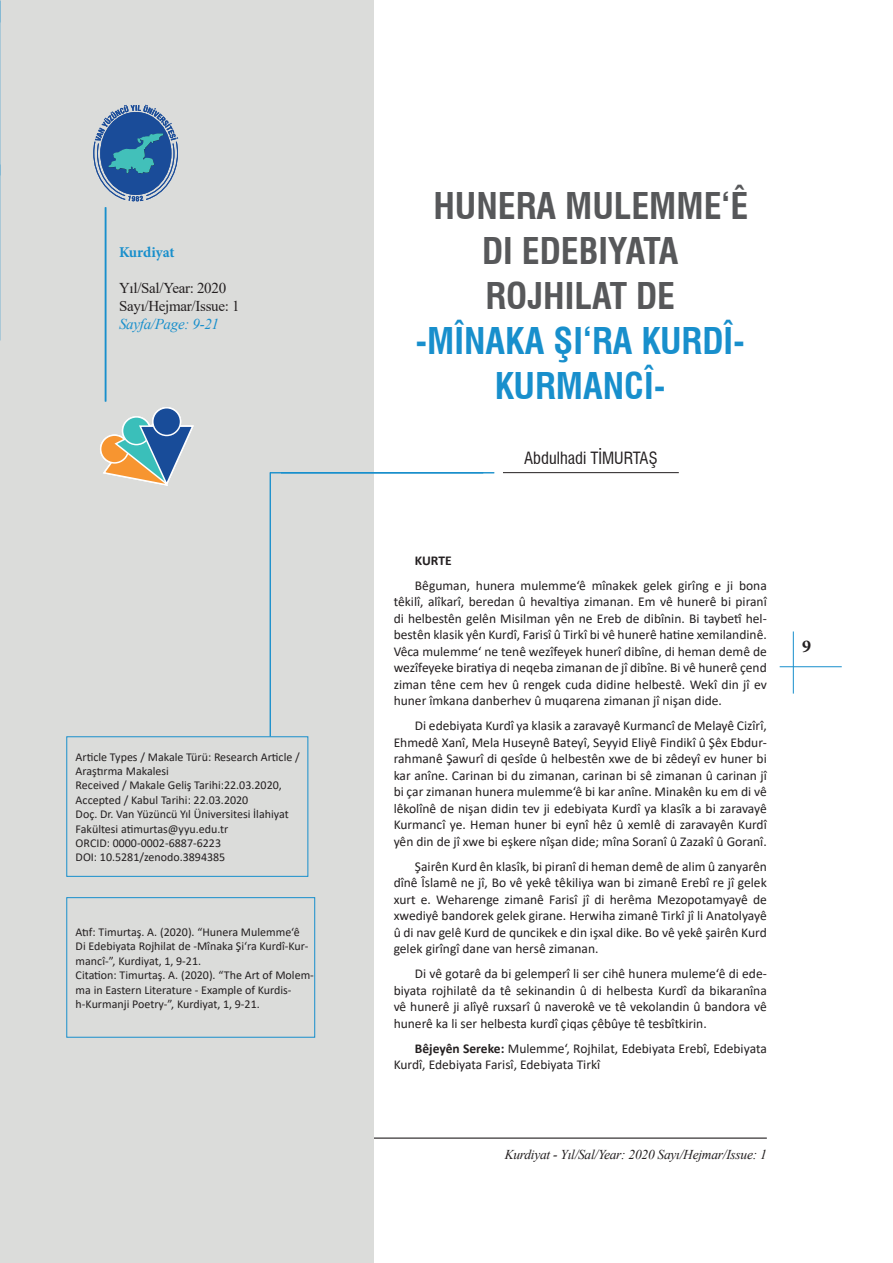
<style>
.page{position:relative;width:893px;height:1263px;background:#fff}
.page>*{position:absolute;margin:0;border:0;box-sizing:border-box;transform-origin:0 0}
.t1{font:700 condensed 36px/45px "Swiss 721 BT";color:#57585a;text-align:center}
.t2{font:700 condensed 36px/45px "Swiss 721 BT";color:#188fcc;text-align:center}
.t3{font:700 18px "Minion Pro";color:#231f20}
.t4{font:condensed 16.5px "Swiss 721 BT";color:#231f20}
.t5{font:15px/18px "Times New Roman";letter-spacing:-.02em;color:#231f20}
.t6{font:italic 15px "Times New Roman";letter-spacing:-.02em;color:#188fcc}
.t7{font:700 15px "Minion Pro";color:#188fcc}
.t8{font:13.5px/16.5px "Calibri";color:#231f20;text-align:justify}
.t9{font:italic 13.5px "Times New Roman";letter-spacing:-.02em;color:#231f20}
.t10{font:700 13.5px "Calibri";letter-spacing:-.005em;color:#231f20}
.t11{font:12px/14.4px "Calibri";color:#231f20}
.s1{font-weight:700}
</style>
<div class="page">
<hr style="left:129px;top:1137px;width:638px;height:2px;background:#231f20">
<hr style="left:793px;top:631px;width:1px;height:62px;background:#188fcc">
<hr style="left:780px;top:666px;width:62px;height:1px;background:#188fcc">
<div style="left:1px;top:0;width:373px;height:1263px;background:#dbdcda"></div>
<div style="left:66px;top:736px;width:242px;height:141px;border:1px solid #188fcc"></div>
<div style="left:66px;top:897px;width:249px;height:140px;border:1px solid #188fcc"></div>
<hr style="left:503px;top:472px;width:176px;height:1px;background:#231f20">
<hr style="left:270px;top:472px;width:1px;height:264px;background:#188fcc">
<hr style="left:270px;top:472px;width:224px;height:1px;background:#188fcc">
<svg style="left:93px;top:105px;width:85px;height:96px"></svg>
<div style="left:100px;top:434px;width:29px;height:30px;border:2px solid #fff;border-radius:50%"></div>
<div style="left:122px;top:416px;width:29px;height:29px;border:2px solid #fff;border-radius:50%"></div>
<svg style="left:102px;top:417px;width:92px;height:69px"></svg>
<div style="left:153px;top:408px;width:28px;height:27px;background:#184c99;border-radius:50%"></div>
<div style="left:152px;top:407px;width:29px;height:29px;border:2px solid #fff;border-radius:50%"></div>
<hr style="left:105px;top:207px;width:1px;height:194px;background:#188fcc">
<p class="t7" style="left:119px;top:242px;width:57px">Kurdiyat</p>
<p class="t5" style="left:119px;top:279px;width:122px">Yıl/Sal/Year: 2020<br>Sayı/Hejmar/Issue: 1</p>
<p class="t6" style="left:119px;top:314px;width:102px">Sayfa/Page: 9-21</p>
<p class="t11" style="left:76px;top:749px;width:226px">Article Types / Makale Türü: Research Article / Araştırma Makalesi<br>Received / Makale Geliş Tarihi:22.03.2020, Accepted / Kabul Tarihi: 22.03.2020<br>Doç. Dr. Van Yüzüncü Yıl Üniversitesi İlahiyat Fakültesi atimurtas@yyu.edu.tr<br>ORCID: 0000-0002-6887-6223<br>DOI: 10.5281/zenodo.3894385</p>
<p class="t11" style="left:76px;top:924px;width:240px">Atıf: Timurtaş. A. (2020). “Hunera Mulemme‘ê<br>Di Edebiyata Rojhilat de -Mînaka Şi‘ra Kurdî-Kur&shy;mancî-”, Kurdiyat, 1, 9-21.<br>Citation: Timurtaş. A. (2020). “The Art of Molem&shy;ma in Eastern Literature - Example of Kurdis&shy;h-Kurmanji Poetry-”, Kurdiyat, 1, 9-21.</p>
<h1 class="t1" style="left:433px;top:183px;width:316px">HUNERA MULEMME‘Ê<br>DI EDEBIYATA<br>ROJHILAT DE</h1>
<h1 class="t2" style="left:415px;top:318px;width:331px">-MÎNAKA ŞI‘RA KURDÎ-<br>KURMANCÎ-</h1>
<p class="t4" style="left:524px;top:448px;width:135px">Abdulhadi TİMURTAŞ</p>
<p class="t10" style="left:415px;top:551px;width:38px">KURTE</p>
<p class="t8" style="left:394px;top:577px;width:375px;text-indent:21px">Bêguman, hunera mulemme‘ê mînakek gelek girîng e ji bona têkilî, alîkarî, beredan û hevaltiya zimanan. Em vê hunerê bi piranî di helbestên gelên Misilman yên ne Ereb de dibînin. Bi taybetî hel&shy;bestên klasik yên Kurdî, Farisî û Tirkî bi vê hunerê hatine xemilandinê.<br>Vêca mulemme‘ ne tenê wezîfeyek hunerî dibîne, di heman demê de wezîfeyeke biratiya di neqeba zimanan de jî dibîne. Bi vê hunerê çend ziman têne cem hev û rengek cuda didine helbestê. Wekî din jî ev huner îmkana danberhev û muqarena zimanan jî nişan dide.</p>
<p class="t8" style="left:394px;top:717px;width:375px;text-indent:21px">Di edebiyata Kurdî ya klasik a zaravayê Kurmancî de Melayê Cizîrî, Ehmedê Xanî, Mela Huseynê Bateyî, Seyyid Eliyê Findikî û Şêx Ebdur&shy;rahmanê Şawurî di qesîde û helbestên xwe de bi zêdeyî ev huner bi kar anîne. Carinan bi du zimanan, carinan bi sê zimanan û carinan jî bi çar zimanan hunera mulemme‘ê bi kar anîne. Minakên ku em di vê lêkolînê de nişan didin tev ji edebiyata Kurdî ya klasîk a bi zaravayê Kurmancî ye. Heman huner bi eynî hêz û xemlê di zaravayên Kurdî yên din de jî xwe bi eşkere nîşan dide; mîna Soranî û Zazakî û Goranî.</p>
<p class="t8" style="left:394px;top:858px;width:375px;text-indent:21px">Şairên Kurd ên klasîk, bi piranî di heman demê de alim û zanyarên dînê Îslamê ne jî, Bo vê yekê têkiliya wan bi zimanê Erebî re jî gelek xurt e. Weharenge zimanê Farisî jî di herêma Mezopotamyayê de xwediyê bandorek gelek girane. Herwiha zimanê Tirkî jî li Anatolyayê û di nav gelê Kurd de quncikek e din işxal dike. Bo vê yekê şairên Kurd gelek girîngî dane van hersê zimanan.</p>
<p class="t8" style="left:394px;top:965px;width:375px;text-indent:21px">Di vê gotarê da bi gelemperî li ser cihê hunera muleme‘ê di ede&shy;biyata rojhilatê da tê sekinandin û di helbesta Kurdî da bikaranîna vê hunerê ji alîyê ruxsarî û naverokê ve tê vekolandin û bandora vê hunerê ka li ser helbesta kurdî çiqas çêbûye tê tesbîtkirin.</p>
<p class="t8" style="left:394px;top:1040px;width:375px;text-indent:21px"><span class="s1">Bêjeyên Sereke:</span> Mulemme‘, Rojhilat, Edebiyata Erebî, Edebiyata<br>Kurdî, Edebiyata Farisî, Edebiyata Tirkî</p>
<p class="t9" style="left:505px;top:1145px;width:264px">Kurdiyat - Yıl/Sal/Year: 2020 Sayı/Hejmar/Issue: 1</p>
<h2 class="t3" style="left:802px;top:634px;width:10px">9</h2>
</div>
